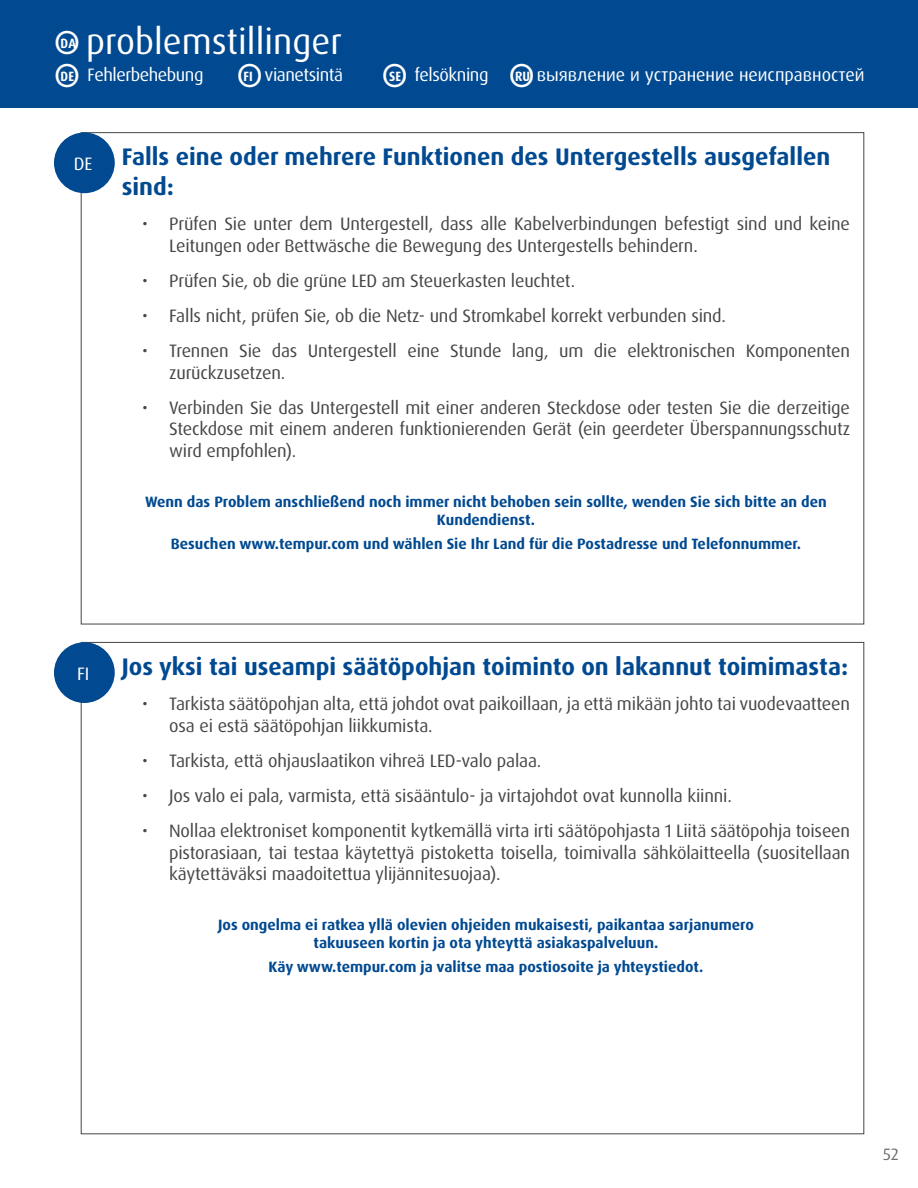
<style>
.page{position:relative;width:918px;height:1188px;background:#fff}
.page>*{position:absolute;margin:0;border:0;box-sizing:border-box;transform-origin:0 0}
.t1{font:36px "Dax Pro";color:#fff}
.t2{font:32.7px "Centrale Sans";color:#fff;scale:.96 1}
.t3{font:700 24px/30px "Dax Pro";color:#014990}
.t4{font:18px/21.6px "Dax Pro";letter-spacing:-.01em;color:#454647}
.t5{font:18px "Dax Pro";color:#fff}
.t6{font:18px "Dax Pro";letter-spacing:-.02em;color:#fff}
.t7{font:18px "Dax Pro";letter-spacing:-.02em;color:#fff;scale:.92 1}
.t8{font:16.5px "Dax Pro";color:#6c6d70}
.t9{font:700 15px/18px "Dax Pro";color:#014990;text-align:center}
.t10{font:700 13.5px "Dax Pro";color:#fff;scale:.92 1}
.s1{font-family:"Centrale Sans";font-size:32.7px}
.s2{font-weight:700;font-size:13.5px}
</style>
<div class="page">
<div style="left:0;top:0;width:918px;height:108px;background:#014990"></div>
<div style="left:54px;top:132px;width:61px;height:61px;background:#014990;border-radius:50%"></div>
<div style="left:54px;top:642px;width:61px;height:61px;background:#014990;border-radius:50%"></div>
<h1 class="t1" style="left:54px;top:18px;width:289px"><span class="s1">O</span> problemstillinger</h1>
<h2 class="t2" style="left:54px;top:57px;width:28px">O</h2>
<p class="t10" style="left:61px;top:34px;width:18px">DA</p>
<p class="t7" style="left:61px;top:63px;width:221px"><span class="s2">DE</span> Fehlerbehebung <span class="s1">O</span></p>
<p class="t6" style="left:243px;top:63px;width:166px"><span class="s2">FI</span> vianetsintä <span class="s1">O</span></p>
<p class="t6" style="left:389px;top:63px;width:147px"><span class="s2">SE</span> felsökning <span class="s1">O</span></p>
<p class="t5" style="left:515px;top:63px;width:351px"><span class="s2">RU</span> выявление и устранение неисправностей</p>
<p class="t6" style="left:74px;top:152px;width:20px">DE</p>
<h3 class="t3" style="left:122px;top:142px;width:710px">Falls eine oder mehrere Funktionen des Untergestells ausgefallen sind:</h3>
<p class="t4" style="left:169px;top:213px;width:682px;text-indent:-27px">• Prüfen Sie unter dem Untergestell, dass alle Kabelverbindungen befestigt sind und keine<br>Leitungen oder Bettwäsche die Bewegung des Untergestells behindern.</p>
<p class="t4" style="left:142px;top:270px;width:435px">• Prüfen Sie, ob die grüne LED am Steuerkasten leuchtet.</p>
<p class="t4" style="left:142px;top:305px;width:585px">• Falls nicht, prüfen Sie, ob die Netz- und Stromkabel korrekt verbunden sind.</p>
<p class="t4" style="left:169px;top:340px;width:683px;text-indent:-27px">• Trennen Sie das Untergestell eine Stunde lang, um die elektronischen Komponenten zurückzusetzen.</p>
<p class="t4" style="left:169px;top:397px;width:683px;text-align:justify;text-indent:-27px">• Verbinden Sie das Untergestell mit einer anderen Steckdose oder testen Sie die derzeitige Steckdose mit einem anderen funktionierenden Gerät (ein geerdeter Überspannungsschutz wird empfohlen).</p>
<p class="t9" style="left:145px;top:492px;width:683px">Wenn das Problem anschließend noch immer nicht behoben sein sollte, wenden Sie sich bitte an den<br>Kundendienst.</p>
<p class="t9" style="left:171px;top:535px;width:632px">Besuchen www.tempur.com und wählen Sie Ihr Land für die Postadresse und Telefonnummer.</p>
<p class="t6" style="left:77px;top:662px;width:14px">FI</p>
<h3 class="t3" style="left:122px;top:652px;width:728px">Jos yksi tai useampi säätöpohjan toiminto on lakannut toimimasta:</h3>
<p class="t4" style="left:169px;top:693px;width:682px;text-indent:-27px">• Tarkista säätöpohjan alta, että johdot ovat paikoillaan, ja että mikään johto tai vuodevaatteen osa ei estä säätöpohjan liikkumista.</p>
<p class="t4" style="left:142px;top:750px;width:401px">• Tarkista, että ohjauslaatikon vihreä LED-valo palaa.</p>
<p class="t4" style="left:142px;top:785px;width:591px">• Jos valo ei pala, varmista, että sisääntulo- ja virtajohdot ovat kunnolla kiinni.</p>
<p class="t4" style="left:169px;top:820px;width:683px;text-align:justify;text-indent:-27px">• Nollaa elektroniset komponentit kytkemällä virta irti säätöpohjasta 1 Liitä säätöpohja toiseen pistorasiaan, tai testaa käytettyä pistoketta toisella, toimivalla sähkölaitteella (suositellaan käytettäväksi maadoitettua ylijännitesuojaa).</p>
<p class="t9" style="left:218px;top:916px;width:537px">Jos ongelma ei ratkea yllä olevien ohjeiden mukaisesti, paikantaa sarjanumero takuuseen kortin ja ota yhteyttä asiakaspalveluun.</p>
<p class="t9" style="left:269px;top:958px;width:436px">Käy www.tempur.com ja valitse maa postiosoite ja yhteystiedot.</p>
<p class="t8" style="left:883px;top:1144px;width:17px">52</p>
</div>
